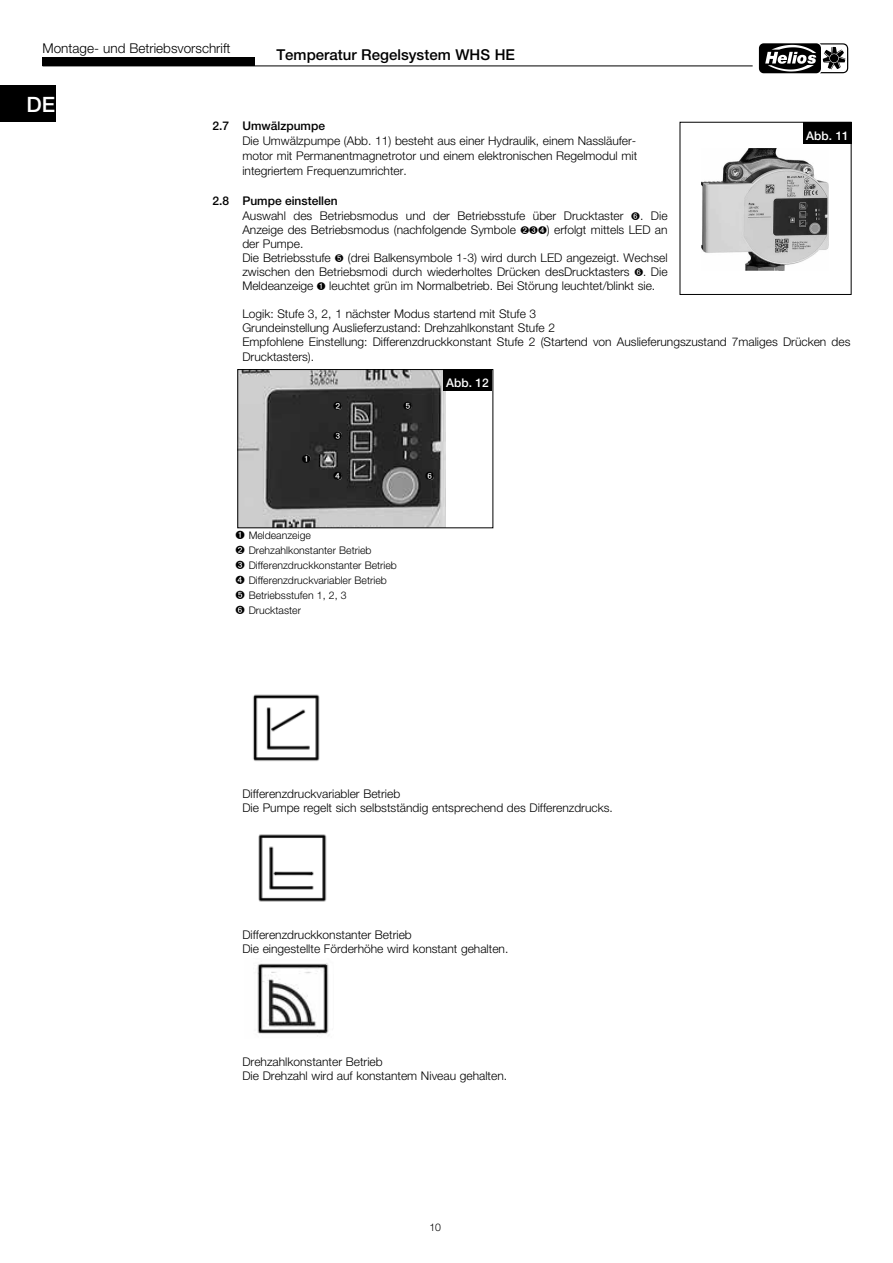
<style>
.page{position:relative;width:893px;height:1263px;background:#fff}
.page>*{position:absolute;margin:0;border:0;box-sizing:border-box;transform-origin:0 0}
.t1{font:500 21.15px "Helvetica Neue";color:#fff}
.t2{font:500 15px "Helvetica Neue";color:#000}
.t3{font:300 13.5px "Helvetica Neue";color:#000}
.t4{font:300 12px/14.1px "Helvetica Neue";color:#000}
.t5{font:500 12px "Helvetica Neue";color:#000}
.t6{font:500 12px "Helvetica Neue";color:#fff}
.t7{font:300 10.5px/15px "Helvetica Neue";color:#000}
.s1{font-weight:500}
.s2{font-size:11.25px}
</style>
<div class="page">
<hr style="left:43px;top:66px;width:710px;height:1px;background:#000">
<div style="left:43px;top:57px;width:212px;height:9px;background:#000"></div>
<svg style="left:758px;top:43px;width:91px;height:31px"></svg>
<div style="left:759px;top:43px;width:62px;height:30px;background:#000;border-radius:5px"></div>
<svg style="left:765px;top:43px;width:83px;height:30px"></svg>
<div style="left:0;top:85px;width:55px;height:36px;background:#000"></div>
<img style="left:701px;top:148px;width:128px;height:122px">
<div style="left:803px;top:122px;width:49px;height:21px;background:#000"></div>
<img style="left:239px;top:371px;width:206px;height:155px">
<div style="left:237px;top:369px;width:256px;height:159px;border:1px solid #000"></div>
<div style="left:443px;top:369px;width:49px;height:22px;background:#000"></div>
<img style="left:253px;top:694px;width:67px;height:67px">
<img style="left:258px;top:834px;width:69px;height:68px">
<img style="left:257px;top:963px;width:72px;height:73px">
<svg style="left:334px;top:402px;width:8px;height:8px"></svg>
<svg style="left:334px;top:431px;width:8px;height:9px"></svg>
<svg style="left:302px;top:454px;width:9px;height:9px"></svg>
<svg style="left:334px;top:472px;width:8px;height:8px"></svg>
<svg style="left:404px;top:402px;width:8px;height:8px"></svg>
<svg style="left:426px;top:472px;width:8px;height:8px"></svg>
<p class="t3" style="left:43px;top:40px;width:190px">Montage- und Betriebsvorschrift</p>
<h1 class="t1" style="left:26px;top:92px;width:30px">DE</h1>
<p class="t2" style="left:276px;top:45px;width:240px">Temperatur Regelsystem WHS HE</p>
<p class="t5" style="left:213px;top:119px;width:114px">2.7 Umwälzpumpe</p>
<p class="t4" style="left:242px;top:133px;width:396px;line-height:15px;text-align:justify">Die Umwälzpumpe (Abb. 11) besteht aus einer Hydraulik, einem Nassläufer&shy;motor mit Permanentmagnetrotor und einem elektronischen Regelmodul mit integriertem Frequenzumrichter.</p>
<p class="t4" style="left:242px;top:194px;width:427px;text-indent:-30px"><span class="s1">2.8 Pumpe einstellen<br></span>Auswahl des Betriebsmodus und der Betriebsstufe über Drucktaster ✓. Die<br>Anzeige des Betriebsmodus (nachfolgende Symbole</p>
<p class="t4" style="left:547px;top:222px;width:122px">) erfolgt mittels LED an</p>
<p class="t6" style="left:806px;top:128px;width:44px">Abb. 11</p>
<p class="t4" style="left:242px;top:236px;width:90px">der Pumpe.<br>Die Betriebsstufe</p>
<p class="t4" style="left:242px;top:250px;width:427px;text-align:justify;text-indent:105px">(drei Balkensymbole 1-3) wird durch LED angezeigt. Wechsel zwischen den Betriebsmodi durch wiederholtes Drücken desDrucktasters ✓<span class="s2">.</span> Die Meldeanzeige</p>
<p class="t4" style="left:329px;top:279px;width:327px">leuchtet grün im Normalbetrieb. Bei Störung leuchtet/blinkt sie.</p>
<p class="t4" style="left:242px;top:307px;width:610px">Logik: Stufe 3, 2, 1 nächster Modus startend mit Stufe 3<br>Grundeinstellung Auslieferzustand: Drehzahlkonstant Stufe 2<br>Empfohlene Einstellung: Differenzdruckkonstant Stufe 2 (Startend von Auslieferungszustand 7maliges Drücken des Drucktasters).</p>
<p class="t6" style="left:446px;top:375px;width:44px">Abb. 12</p>
<p class="t7" style="left:249px;top:527px;width:150px">Meldeanzeige<br>Drehzahlkonstanter Betrieb<br>Differenzdruckkonstanter Betrieb<br>Differenzdruckvariabler Betrieb<br>Betriebsstufen 1, 2, 3</p>
<p class="t7" style="left:236px;top:602px;width:67px">✓ Drucktaster</p>
<p class="t4" style="left:242px;top:786px;width:372px">Differenzdruckvariabler Betrieb<br>Die Pumpe regelt sich selbstständig entsprechend des Differenzdrucks.</p>
<p class="t4" style="left:242px;top:927px;width:267px">Differenzdruckkonstanter Betrieb<br>Die eingestellte Förderhöhe wird konstant gehalten.</p>
<p class="t4" style="left:242px;top:1054px;width:266px">Drehzahlkonstanter Betrieb<br>Die Drehzahl wird auf konstantem Niveau gehalten.</p>
<p class="t7" style="left:429px;top:1219px;width:13px">10</p>
</div>
